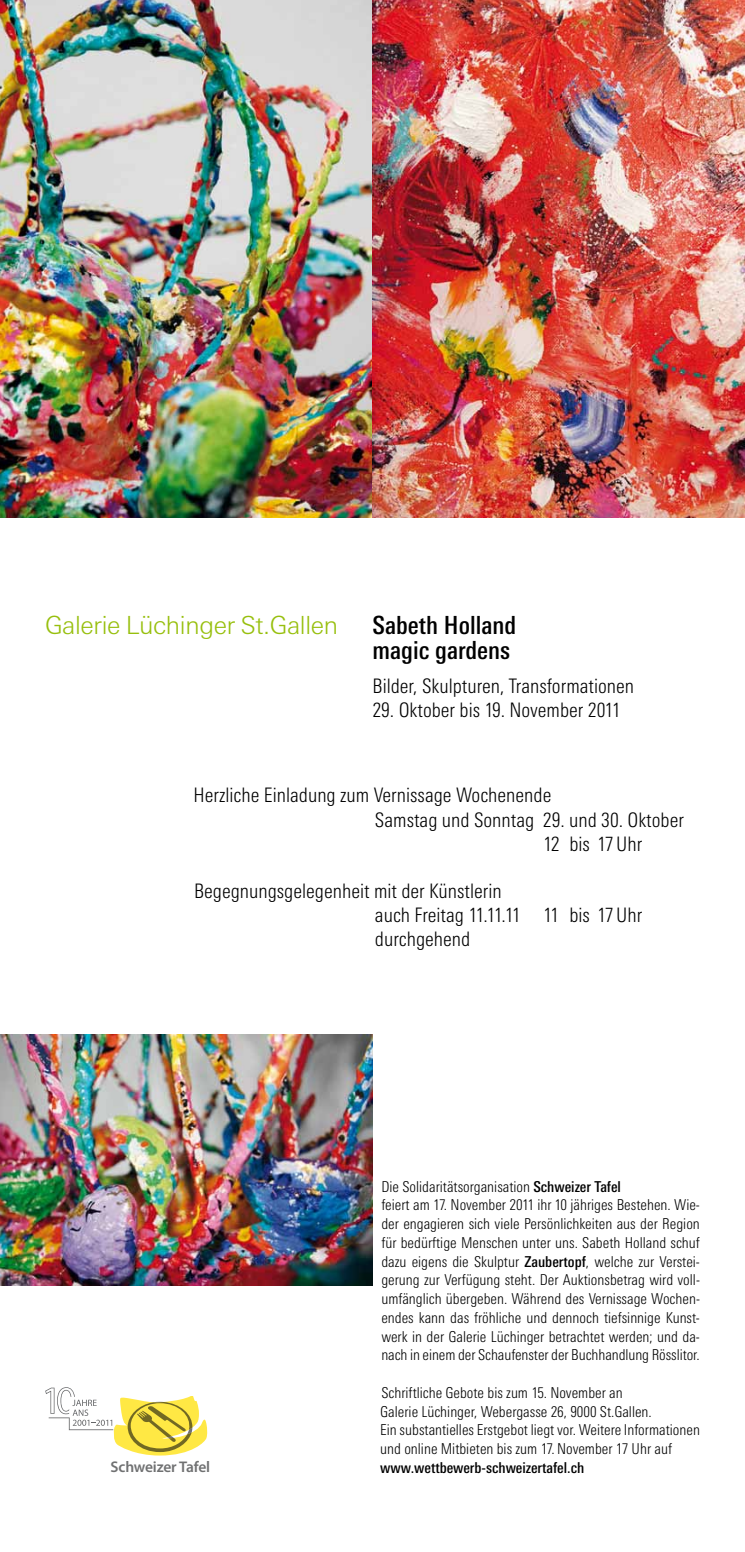
<style>
.page{position:relative;width:745px;height:1552px;background:#fff}
.page>*{position:absolute;margin:0;border:0;box-sizing:border-box;transform-origin:0 0}
.t1{font:300 25px "Linotype Univers Basic";letter-spacing:-.015em;color:#97bf0d}
.t2{font:500 condensed 25px/25px "Linotype Univers";color:#000}
.t3{font:300 condensed 20px/23.8px "Linotype Univers";color:#000}
.t4{font:600 15.5px "Myriad Pro";letter-spacing:-.01em;color:#707172}
.t5{font:300 condensed 15px/18.8px "Linotype Univers";color:#000}
.t6{font:500 condensed 15px "Linotype Univers";color:#000}
.s1{font-weight:500}
</style>
<div class="page">
<img style="left:0;top:0;width:372px;height:517px">
<img style="left:372px;top:0;width:372px;height:517px">
<img style="left:0;top:1035px;width:372px;height:250px">
<svg style="left:45px;top:1387px;width:162px;height:69px"></svg>
<h1 class="t1" style="left:45px;top:611px;width:294px">Galerie Lüchinger St.Gallen</h1>
<h1 class="t2" style="left:372px;top:613px;width:145px">Sabeth Holland magic gardens</h1>
<h2 class="t3" style="left:372px;top:674px;width:263px">Bilder, Skulpturen, Transformationen</h2>
<h2 class="t3" style="left:372px;top:698px;width:249px">29. Oktober bis 19. November 2011</h2>
<h2 class="t3" style="left:193px;top:783px;width:359px">Herzliche Einladung zum Vernissage Wochenende</h2>
<h2 class="t3" style="left:543px;top:808px;width:142px;text-indent:-168px">Samstag und Sonntag 29. und 30. Oktober<br>12 bis 17 Uhr</h2>
<h2 class="t3" style="left:375px;top:879px;width:269px;text-indent:-181px">Begegnungsgelegenheit mit der Künstlerin<br>auch Freitag 11.11.11 11 bis 17 Uhr durchgehend</h2>
<p class="t4" style="left:110px;top:1457px;width:101px">Schweizer Tafel</p>
<p class="t5" style="left:381px;top:1177px;width:320px">Die Solidaritätsorganisation <span class="s1">Schweizer Tafel<br></span>feiert am 17. November 2011 ihr 10 jähriges Bestehen. Wie&shy;der engagieren sich viele Persönlichkeiten aus der Region für bedürftige Menschen unter uns. Sabeth Holland schuf dazu eigens die Skulptur <span class="s1">Zaubertopf</span>, welche zur Verstei&shy;gerung zur Verfügung steht. Der Auktionsbetrag wird voll&shy;umfänglich übergeben. Während des Vernissage Wochen&shy;endes kann das fröhliche und dennoch tiefsinnige Kunst-- werk in der Galerie Lüchinger betrachtet werden; und da-- nach in einem der Schaufenster der Buchhandlung Rösslitor.</p>
<p class="t5" style="left:380px;top:1383px;width:321px">Schriftliche Gebote bis zum 15. November an<br>Galerie Lüchinger, Webergasse 26, 9000 St.Gallen.<br>Ein substantielles Erstgebot liegt vor. Weitere Informationen und online Mitbieten bis zum 17. November 17 Uhr auf</p>
<p class="t6" style="left:380px;top:1459px;width:205px">www.wettbewerb-schweizertafel.ch</p>
</div>
